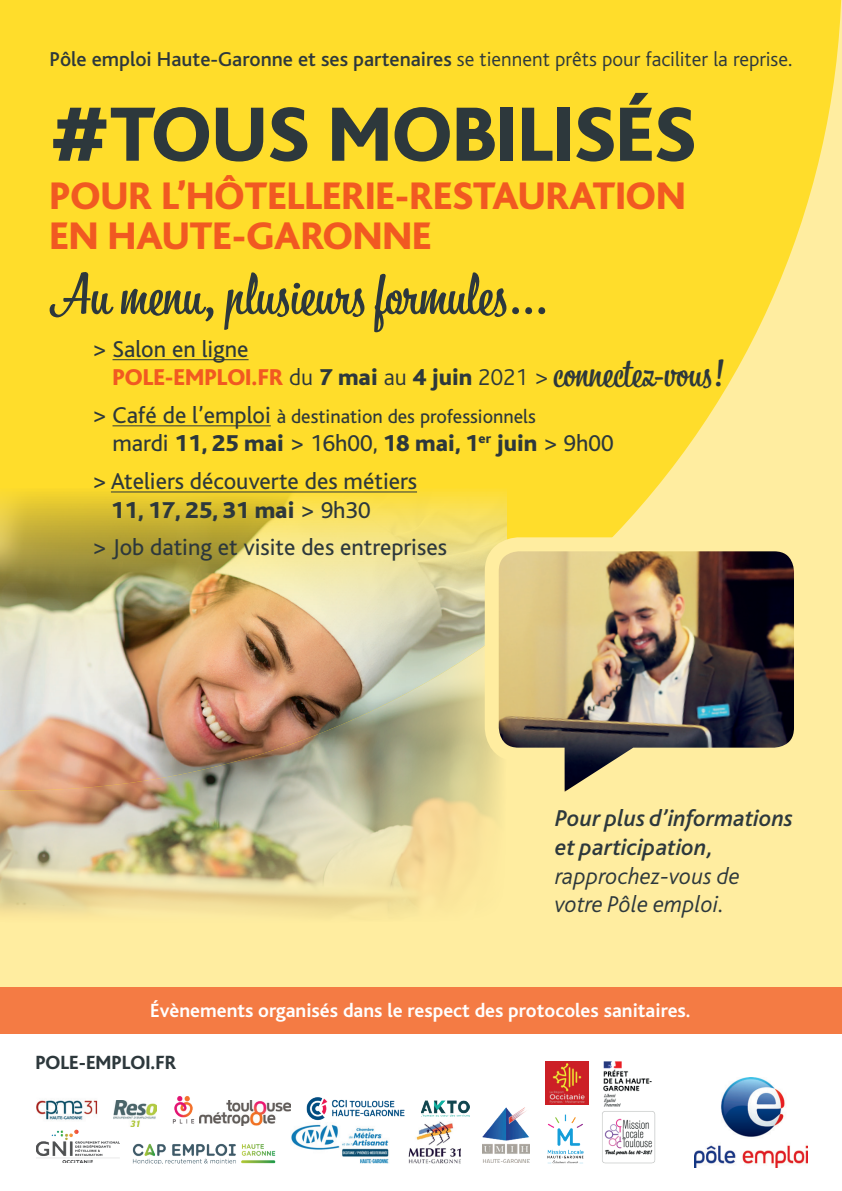
<style>
.page{position:relative;width:842px;height:1191px;background:#fff}
.page>*{position:absolute;margin:0;border:0;box-sizing:border-box;transform-origin:0 0}
.t1{font:800 80.4px "Bliss";color:#2d383c}
.t2{font:56px "Bistro Script";color:#2d383c}
.t3{font:800 40.2px/40.2px "Bliss";color:#f15921}
.t4{font:38px "Bistro Script";color:#2d383c}
.t5{font:24px/37.3px "Bliss";color:#2d383c}
.t6{font:800 24px/28.8px "Bliss";color:#f15921}
.t7{font:italic 500 24px/28.8px "Bliss";color:#2d383c}
.t8{font:italic 300 24px/28.8px "Bliss";color:#2d383c}
.t9{font:500 21px "Bliss";color:#2d383c}
.t10{font:700 20px "Bliss";color:#fff}
.t11{font:20px "Bliss";color:#2d383c}
.t12{font:800 20px "Bliss";color:#2d383c}
.s1{font-weight:300}
.s2{font-weight:400;color:#2d383c}
.s3{font-weight:300;color:#2d383c}
.s4{color:#2d383c}
.s5{font-size:24px}
.s6{font-weight:800}
</style>
<div class="page">
<div style="left:0;top:0;width:842px;height:1033px;background:#ffeda0"></div>
<img style="left:0;top:790px;width:481px;height:126px">
<svg style="left:0;top:0;width:842px;height:530px;background:#fede35"></svg>
<img style="left:0;top:488px;width:506px;height:302px">
<img style="left:478px;top:530px;width:316px;height:300px">
<img style="left:694px;top:1077px;width:114px;height:90px">
<img style="left:36px;top:1129px;width:83px;height:33px">
<img style="left:132px;top:1143px;width:144px;height:20px">
<img style="left:421px;top:1100px;width:49px;height:16px">
<img style="left:409px;top:1121px;width:51px;height:42px">
<img style="left:483px;top:1107px;width:47px;height:55px">
<img style="left:602px;top:1111px;width:53px;height:52px">
<img style="left:548px;top:1114px;width:35px;height:50px">
<img style="left:114px;top:1100px;width:42px;height:26px">
<img style="left:173px;top:1096px;width:22px;height:28px">
<img style="left:199px;top:1100px;width:91px;height:25px">
<img style="left:37px;top:1100px;width:60px;height:20px">
<img style="left:307px;top:1097px;width:97px;height:23px">
<hr style="left:113px;top:359px;width:136px;height:1px;background:#2d383c">
<hr style="left:113px;top:425px;width:158px;height:1px;background:#2d383c">
<hr style="left:111px;top:492px;width:306px;height:1px;background:#2d383c">
<img style="left:291px;top:1124px;width:98px;height:39px">
<div style="left:0;top:987px;width:842px;height:46px;background:#f47b44"></div>
<img style="left:603px;top:1061px;width:49px;height:46px">
<img style="left:545px;top:1061px;width:43px;height:43px">
<p class="t9" style="left:50px;top:48px;width:744px">Pôle emploi Haute-Garonne et ses partenaires <span class="s1">se tiennent prêts pour faciliter la reprise.</span></p>
<h1 class="t1" style="left:50px;top:93px;width:648px">#TOUS MOBILISÉS</h1>
<h3 class="t3" style="left:50px;top:177px;width:638px">POUR L’HÔTELLERIE-RESTAURATION<br>EN HAUTE-GARONNE</h3>
<h2 class="t2" style="left:50px;top:260px;width:498px">Au menu, plusieurs formules...</h2>
<p class="t6" style="left:113px;top:335px;width:438px;text-indent:-20px"><span class="s2">&gt; Salon en ligne<br></span>POLE-EMPLOI.FR <span class="s3">du</span> <span class="s4">7 mai</span> <span class="s3">au</span> <span class="s4">4 juin</span> <span class="s3">2021 &gt;</span></p>
<p class="t11" style="left:92px;top:405px;width:445px"><span class="s5">&gt; Café de l’emploi</span> à destination des professionnels</p>
<p class="t5" style="left:92px;top:425px;width:523px;text-indent:20px">mardi <span class="s6">11, 25 mai</span> &gt; 16h00, <span class="s6">18 mai, 1</span><sup>er</sup> <span class="s6">juin</span> &gt; 9h00 &gt; Ateliers découverte des métiers</p>
<p class="t5" style="left:92px;top:491px;width:356px;text-indent:19px"><span class="s6">11, 17, 25, 31 mai</span> &gt; 9h30<br>&gt; Job dating et visite des entreprises</p>
<h3 class="t4" style="left:553px;top:349px;width:173px">connectez-vous!</h3>
<p class="t7" style="left:555px;top:804px;width:239px">Pour plus d’informations et participation,</p>
<p class="t8" style="left:555px;top:862px;width:186px">rapprochez-vous de votre Pôle emploi.</p>
<p class="t10" style="left:150px;top:999px;width:542px">Évènements organisés dans le respect des protocoles sanitaires.</p>
<p class="t12" style="left:35px;top:1052px;width:142px">POLE-EMPLOI.FR</p>
</div>
